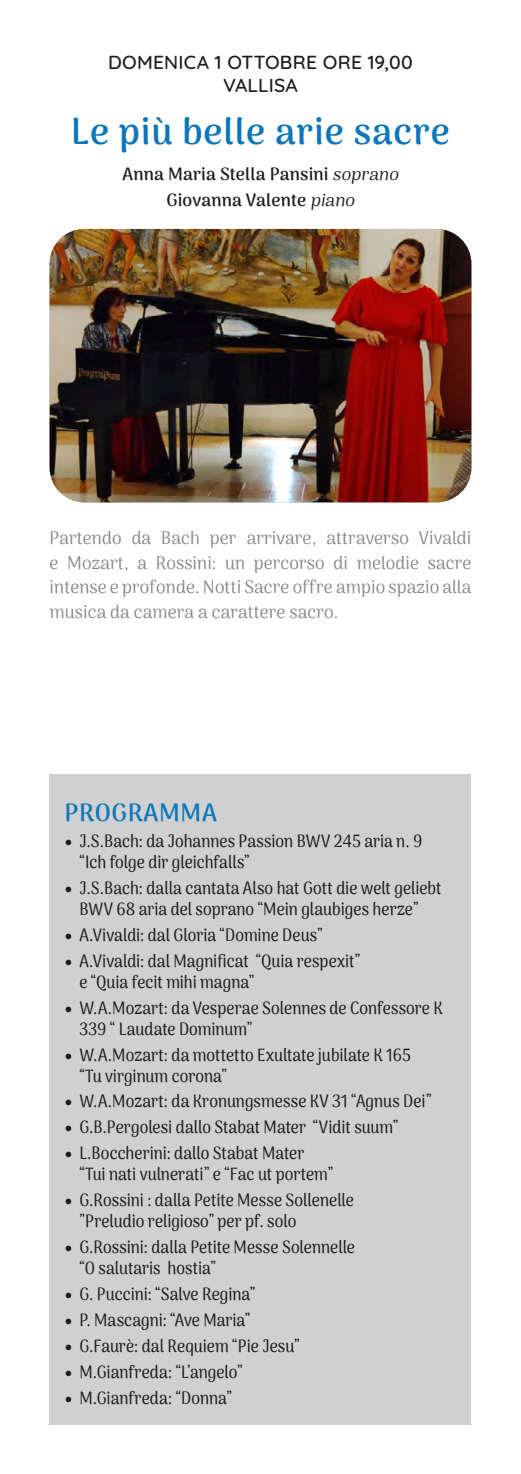
<style>
.page{position:relative;width:521px;height:1474px;background:#fff}
.page>*{position:absolute;margin:0;border:0;box-sizing:border-box;transform-origin:0 0}
.t1{font:700 36.75px "Arima Madurai";letter-spacing:.025em;color:#0c76bc}
.t2{font:700 24.5px "Arima Madurai";letter-spacing:.025em;color:#0c76bc}
.t3{font:500 19.25px/23.1px "Quicksand";letter-spacing:.015em;color:#1d1d1b;text-align:center}
.t4{font:18.38px/24.5px "Arima Madurai";letter-spacing:.005em;color:#878787;text-align:justify;scale:.95 1}
.t5{font:500 17.5px/21px "Arima Madurai";color:#1d1d1b;scale:.9 1}
.t6{font:700 17.5px/25.9px "Arima Madurai";letter-spacing:.01em;color:#1d1d1b;text-align:center}
.s1{font-weight:400;font-style:italic}
.s2{font-family:"Minion Pro";font-weight:400;font-size:21px}
</style>
<div class="page">
<img style="left:50px;top:229px;width:421px;height:273px">
<div style="left:50px;top:774px;width:421px;height:650px;background:#d0d0d0"></div>
<p class="t3" style="left:108px;top:49px;width:306px">DOMENICA 1 OTTOBRE ORE 19,00<br>VALLISA</p>
<h1 class="t1" style="left:71px;top:105px;width:381px">Le più belle arie sacre</h1>
<p class="t6" style="left:123px;top:161px;width:281px">Anna Maria Stella Pansini <span class="s1">soprano<br></span>Giovanna Valente <span class="s1">piano</span></p>
<p class="t4" style="left:50px;top:526px;width:445px">Partendo da Bach per arrivare, attraverso Vivaldi e Mozart, a Rossini: un percorso di melodie sacre intense e profonde. Notti Sacre offre ampio spazio alla musica da camera a carattere sacro.</p>
<h2 class="t2" style="left:64px;top:795px;width:154px">PROGRAMMA</h2>
<p class="t5" style="left:79px;top:830px;width:383px;text-indent:-15px"><span class="s2">•</span> J.S.Bach: da Johannes Passion BWV 245 aria n. 9 “Ich folge dir gleichfalls”</p>
<p class="t5" style="left:64px;top:877px;width:420px;text-align:center"><span class="s2">•</span> J.S.Bach: dalla cantata Also hat Gott die welt geliebt<br>BWV 68 aria del soprano “Mein glaubiges herze”</p>
<p class="t5" style="left:64px;top:924px;width:288px"><span class="s2">•</span> A.Vivaldi: dal Gloria “Domine Deus”</p>
<p class="t5" style="left:79px;top:950px;width:313px;text-indent:-15px"><span class="s2">•</span> A.Vivaldi: dal Magnificat “Quia respexit” e “Quia fecit mihi magna”</p>
<p class="t5" style="left:79px;top:997px;width:405px;text-indent:-15px"><span class="s2">•</span> W.A.Mozart: da Vesperae Solennes de Confessore K<br>339 “ Laudate Dominum”</p>
<p class="t5" style="left:79px;top:1044px;width:370px;text-indent:-15px"><span class="s2">•</span> W.A.Mozart: da mottetto Exultate jubilate K 165 “Tu virginum corona”</p>
<p class="t5" style="left:64px;top:1091px;width:409px"><span class="s2">•</span> W.A.Mozart: da Kronungsmesse KV 31 “Agnus Dei”</p>
<p class="t5" style="left:64px;top:1117px;width:372px"><span class="s2">•</span> G.B.Pergolesi dallo Stabat Mater “Vidit suum”</p>
<p class="t5" style="left:79px;top:1143px;width:283px;text-indent:-15px"><span class="s2">•</span> L.Boccherini: dallo Stabat Mater “Tui nati vulnerati” e “Fac ut portem”</p>
<p class="t5" style="left:79px;top:1190px;width:307px;text-indent:-15px"><span class="s2">•</span> G.Rossini : dalla Petite Messe Sollenelle ”Preludio religioso” per pf. solo</p>
<p class="t5" style="left:79px;top:1237px;width:308px;text-indent:-15px"><span class="s2">•</span> G.Rossini: dalla Petite Messe Solennelle “O salutaris hostia”</p>
<p class="t5" style="left:64px;top:1284px;width:213px"><span class="s2">•</span> G. Puccini: “Salve Regina”</p>
<p class="t5" style="left:64px;top:1310px;width:208px"><span class="s2">•</span> P. Mascagni: “Ave Maria”</p>
<p class="t5" style="left:64px;top:1336px;width:262px"><span class="s2">•</span> G.Faurè: dal Requiem “Pie Jesu”</p>
<p class="t5" style="left:64px;top:1362px;width:199px"><span class="s2">•</span> M.Gianfreda: “L’angelo”</p>
<p class="t5" style="left:64px;top:1388px;width:187px"><span class="s2">•</span> M.Gianfreda: “Donna”</p>
</div>
